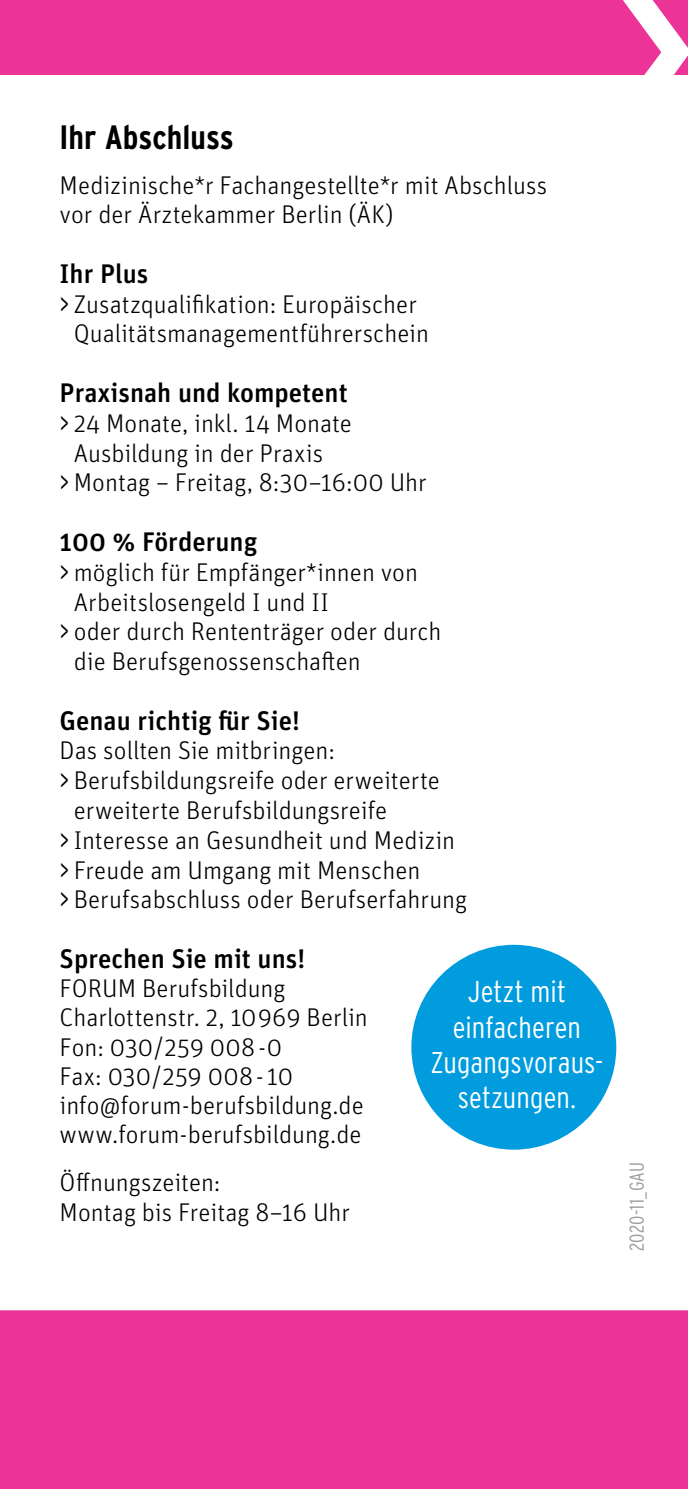
<style>
.page{position:relative;width:688px;height:1489px;background:#fff}
.page>*{position:absolute;margin:0;border:0;box-sizing:border-box;transform-origin:0 0}
.t1{font:700 condensed 33.75px "Interstate";color:#000}
.t2{font:300 condensed 30px/35px "Interstate";letter-spacing:.005em;color:#fff;text-align:center}
.t3{font:500 27px "Unit OT";color:#000}
.t4{font:300 25.5px/29.2px "Unit OT";color:#000}
.t5{font:300 condensed 20px "Interstate";letter-spacing:.015em;color:#9d9d9c}
.s1{font-family:"Interstate"}
</style>
<div class="page">
<div style="left:411px;top:944px;width:205px;height:205px;background:#009cde;border-radius:50%"></div>
<div style="left:0;top:0;width:687px;height:74px;background:#eb3398"></div>
<div style="left:0;top:1310px;width:687px;height:178px;background:#eb3398"></div>
<hr style="left:687px;top:1235px;width:1px;height:96px;background:#e6007f">
<svg style="left:622px;top:0;width:65px;height:75px"></svg>
<h1 class="t1" style="left:60px;top:116px;width:176px">Ihr Abschluss</h1>
<p class="t4" style="left:60px;top:170px;width:489px">Medizinische*r Fachangestellte*r mit Abschluss vor der Ärztekammer Berlin (ÄK)</p>
<p class="t3" style="left:60px;top:256px;width:90px">Ihr Plus</p>
<p class="t4" style="left:60px;top:289px;width:371px;text-align:center"><span class="s1">&gt;</span> Zusatzqualifikation: Europäischer<br>Qualitätsmanagementführerschein</p>
<p class="t3" style="left:60px;top:375px;width:289px">Praxisnah und kompetent</p>
<p class="t4" style="left:60px;top:408px;width:294px"><span class="s1">&gt;</span> 24 Monate, inkl. 14 Monate</p>
<p class="t4" style="left:74px;top:438px;width:251px">Ausbildung in der Praxis</p>
<p class="t4" style="left:60px;top:468px;width:368px"><span class="s1">&gt;</span> Montag – Freitag, 8:30–16:00 Uhr</p>
<p class="t3" style="left:60px;top:524px;width:199px">100 % Förderung</p>
<p class="t4" style="left:60px;top:557px;width:360px"><span class="s1">&gt;</span> möglich für Empfänger*innen von</p>
<p class="t4" style="left:74px;top:587px;width:256px">Arbeitslosengeld I und II</p>
<p class="t4" style="left:60px;top:617px;width:383px"><span class="s1">&gt;</span> oder durch Rententräger oder durch</p>
<p class="t4" style="left:74px;top:646px;width:288px">die Berufsgenossenschaften</p>
<p class="t3" style="left:60px;top:703px;width:242px">Genau richtig für Sie!</p>
<p class="t4" style="left:60px;top:736px;width:277px">Das sollten Sie mitbringen:</p>
<p class="t4" style="left:60px;top:765px;width:382px"><span class="s1">&gt;</span> Berufsbildungsreife oder erweiterte</p>
<p class="t4" style="left:74px;top:795px;width:315px">erweiterte Berufsbildungsreife</p>
<p class="t4" style="left:60px;top:825px;width:397px"><span class="s1">&gt;</span> Interesse an Gesundheit und Medizin</p>
<p class="t4" style="left:60px;top:855px;width:362px"><span class="s1">&gt;</span> Freude am Umgang mit Menschen</p>
<p class="t4" style="left:60px;top:885px;width:409px"><span class="s1">&gt;</span> Berufsabschluss oder Berufserfahrung</p>
<p class="t3" style="left:60px;top:941px;width:247px">Sprechen Sie mit uns!</p>
<p class="t4" style="left:60px;top:973px;width:310px">FORUM Berufsbildung<br>Charlottenstr. 2, 10969 Berlin<br>Fon: 030/259 008-0<br>Fax: 030/259 008- 10 info@forum-berufsbildung.de www.forum-berufsbildung.de</p>
<p class="t4" style="left:60px;top:1167px;width:292px">Öffnungszeiten:<br>Montag bis Freitag 8–16 Uhr</p>
<p class="t5" style="left:624px;top:1251px;width:91px;rotate:-90deg">2020-11_GAU</p>
<p class="t2" style="left:430px;top:974px;width:174px">Jetzt mit einfacheren<br>Zugangsvoraus&shy;setzungen.</p>
</div>
